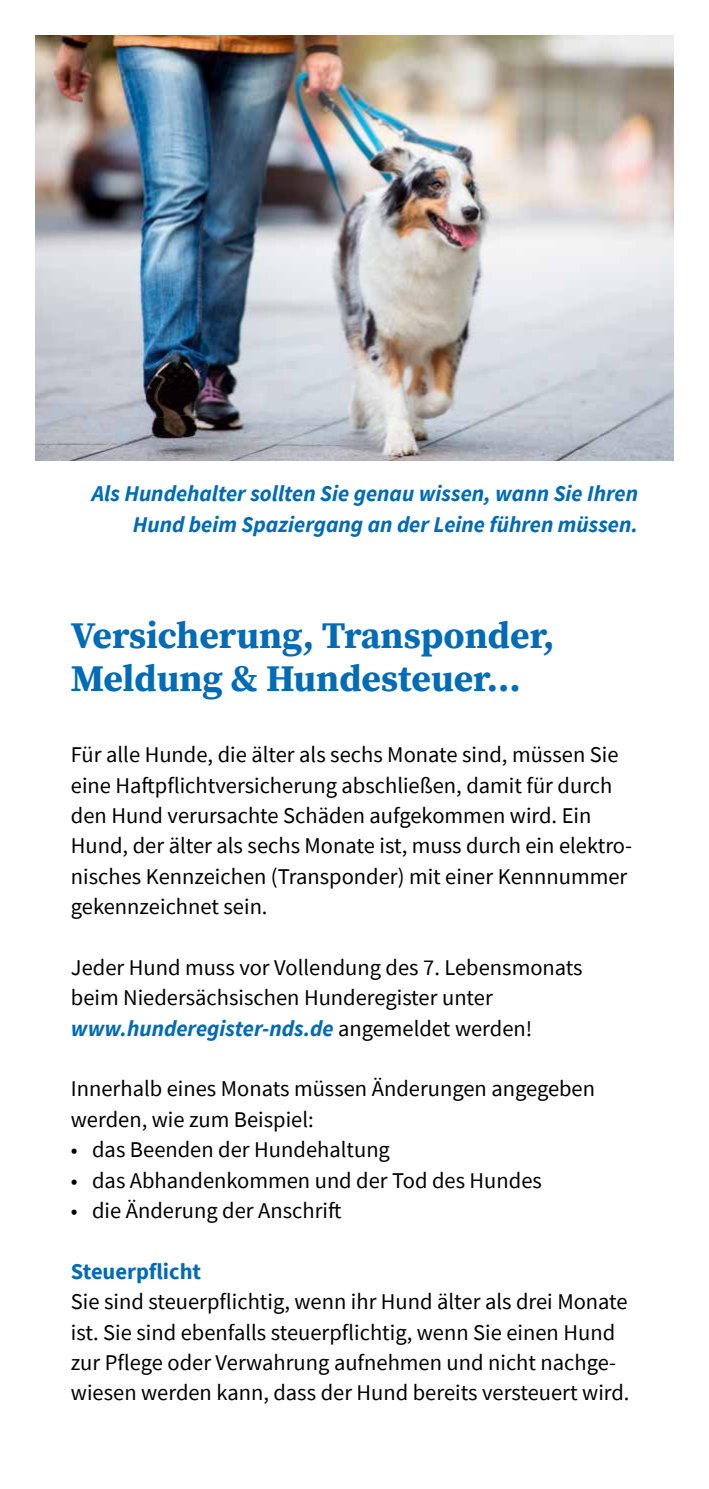
<style>
.page{position:relative;width:709px;height:1489px;background:#fff}
.page>*{position:absolute;margin:0;border:0;box-sizing:border-box;transform-origin:0 0}
.t1{font:700 37.5px/43px "Source Serif Pro";color:#006bb6}
.t2{font:22.5px/30.5px "Source Sans Pro";color:#000}
.t3{font:italic 700 22.5px/30.2px "Source Sans Pro";color:#006bb6;text-align:right}
.t4{font:700 22.5px "Source Sans Pro";color:#006bb6}
.s1{font-weight:700;font-style:italic;color:#006bb6}
</style>
<div class="page">
<img style="left:35px;top:35px;width:638px;height:426px">
<p class="t3" style="left:92px;top:478px;width:548px">Als Hundehalter sollten Sie genau wissen, wann Sie Ihren<br>Hund beim Spaziergang an der Leine führen müssen.</p>
<h1 class="t1" style="left:71px;top:613px;width:485px">Versicherung, Transponder,<br>Meldung &amp; Hundesteuer...</h1>
<p class="t2" style="left:71px;top:739px;width:563px">Für alle Hunde, die älter als sechs Monate sind, müssen Sie eine Haftpflichtversicherung abschließen, damit für durch den Hund verursachte Schäden aufgekommen wird. Ein Hund, der älter als sechs Monate ist, muss durch ein elektro&shy;nisches Kennzeichen (Transponder) mit einer Kennnummer gekennzeichnet sein.</p>
<p class="t2" style="left:71px;top:952px;width:513px">Jeder Hund muss vor Vollendung des 7. Lebensmonats beim Niedersächsischen Hunderegister unter <span class="s1">www.hunderegister-nds.de</span> angemeldet werden!</p>
<p class="t2" style="left:71px;top:1073px;width:525px">Innerhalb eines Monats müssen Änderungen angegeben werden, wie zum Beispiel:</p>
<p class="t2" style="left:71px;top:1134px;width:320px">• das Beenden der Hundehaltung</p>
<p class="t2" style="left:71px;top:1164px;width:472px">• das Abhandenkommen und der Tod des Hundes</p>
<p class="t2" style="left:71px;top:1195px;width:272px">• die Änderung der Anschrift</p>
<p class="t4" style="left:71px;top:1255px;width:132px">Steuerpflicht</p>
<p class="t2" style="left:71px;top:1286px;width:560px">Sie sind steuerpflichtig, wenn ihr Hund älter als drei Monate ist. Sie sind ebenfalls steuerpflichtig, wenn Sie einen Hund zur Pflege oder Verwahrung aufnehmen und nicht nachge&shy;wiesen werden kann, dass der Hund bereits versteuert wird.</p>
</div>
